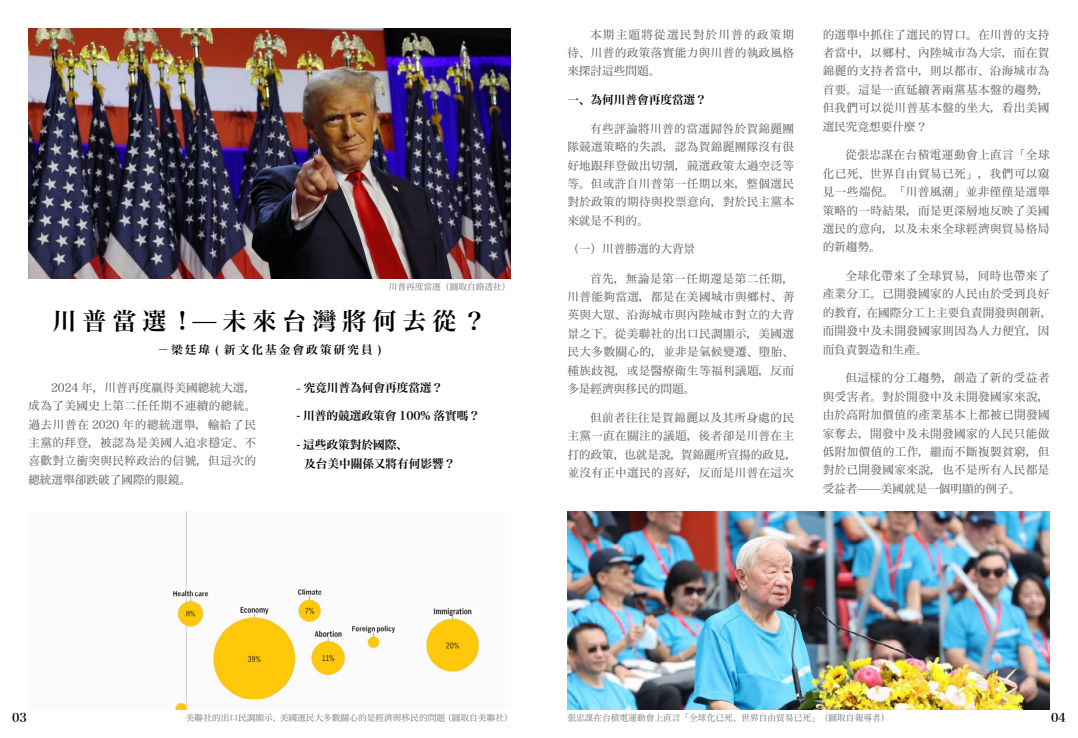
<style>
.page{position:relative;width:1078px;height:738px;background:#fff}
.page>*{position:absolute;margin:0;border:0;box-sizing:border-box;transform-origin:0 0}
.t1{font:24px "Hira Min Pro W6";letter-spacing:.25em;color:#000}
.t2{font:12px "Hira Min Pro N W6";color:#000}
.t3{font:11.6px/18.4px "Hira Min Pro W3";letter-spacing:.03em;color:#595757;text-align:justify}
.t4{font:11.6px/18.4px "Hira Min Pro W6";color:#000}
.t5{font:11.6px "Hira Min Pro W6";letter-spacing:.18em;color:#000}
.t6{font:11.6px "Hira Min Pro W3";color:#595757}
.t7{font:8.7px "Hira Min Pro W3";color:#727171}
.s1{font-family:"Adobe Ming Std";font-weight:300}
.s2{font-family:"Source Han Serif TW"}
</style>
<div class="page">
<img style="left:567px;top:511px;width:482px;height:198px">
<img style="left:28px;top:28px;width:482px;height:250px">
<img style="left:173px;top:511px;width:307px;height:198px">
<p class="t7" style="left:388px;top:279px;width:123px">川普再度當選（圖取自路透社）</p>
<h1 class="t1" style="left:52px;top:299px;width:435px">川普當選 !—未來台灣將何去從？</h1>
<p class="t5" style="left:157px;top:339px;width:225px"><span class="s1">－</span>梁廷瑋 ( 新文化基金會政策研究員 )</p>
<p class="t3" style="left:28px;top:377px;width:229px;text-indent:23px">2024 年，川普再度贏得美國總統大選，成為了美國史上第二任任期不連續的總統。過去川普在 2020 年的總統選舉，輸給了民主黨的拜登，被認為是美國人追求穩定、不喜歡對立衝突與民粹政治的信號，但這次的總統選舉卻跌破了國際的眼鏡。</p>
<p class="t4" style="left:296px;top:377px;width:148px"><span class="s1">-</span> 究竟川普為何會再度當選？</p>
<p class="t4" style="left:296px;top:405px;width:185px">- 川普的競選政策會 100% 落實嗎？</p>
<p class="t4" style="left:304px;top:434px;width:153px;text-indent:-8px">- 這些政策對於國際、<br>及台美中關係又將有何影響？</p>
<p class="t3" style="left:567px;top:24px;width:228px;text-indent:23px">本期主題將從選民對於川普的政策期待、川普的政策落實能力與川普的執政風格來探討這些問題。</p>
<p class="t4" style="left:567px;top:89px;width:141px">一、為何川普會再度當選？</p>
<p class="t3" style="left:567px;top:118px;width:228px;text-indent:23px">有些評論將川普的當選歸咎於賀錦麗團隊競選策略的失誤，認為賀錦麗團隊沒有很好地跟拜登做出切割，競選政策太過空泛等等。但或許自川普第一任期以來，整個選民對於政策的期待與投票意向，對於民主黨本來就是不利的。</p>
<p class="t6" style="left:567px;top:239px;width:129px">（一）川普勝選的大背景</p>
<p class="t3" style="left:567px;top:268px;width:228px;text-indent:23px">首先，無論是第一任期還是第二任期，川普能<span class="s2">夠</span>當選，都是在美國城市與<span class="s2">鄉</span>村、菁英與大眾、沿海城市與內陸城市對立的大背景之下。從美聯社的出口民調顯示，美國選民大多數關心的，並非是氣候變遷、墮胎、種族歧視，或是醫療衛生等福利議題，反而多是經濟與移民的問題。</p>
<p class="t3" style="left:567px;top:407px;width:231px;text-align:left;text-indent:23px">但前者往往是賀錦麗以及其所身處的民主黨一直在關注的議題，後者卻是川普在主打的政策，也就是說，賀錦麗所宣揚的政見，並沒有正中選民的喜好，反而是川普在這次</p>
<p class="t3" style="left:822px;top:24px;width:228px">的選舉中抓住了選民的胃口。在川普的支持者當中，以<span class="s2">鄉</span>村、內陸城市為大宗，而在賀錦麗的支持者當中，則以都市、沿海城市為首要。這是一直延續著兩黨基本盤的趨勢，但我們可以從川普基本盤的坐大，看出美國選民究竟想要什麼？</p>
<p class="t3" style="left:822px;top:144px;width:228px;text-indent:23px">從張忠謀在台積電運動會上直言「全球化已死、世界自由貿易已死」，我們可以窺見一些端倪。「川普風潮」並非僅僅是選舉策略的一時結果，而是更深層地反映了美國選民的意向，以及未來全球經濟與貿易格局的新趨勢。</p>
<p class="t3" style="left:822px;top:265px;width:231px;text-align:left;text-indent:23px">全球化帶來了全球貿易，同時也帶來了產業分工。已開發國家的人民由於受到良好的教育，在國際分工上主要負責開發與創新，而開發中及未開發國家則因為人力便宜，因而負責製造和生產。</p>
<p class="t3" style="left:822px;top:367px;width:228px;text-indent:23px">但這樣的分工趨勢，創造了新的受益者與受害者。對於開發中及未開發國家來說，由於高附加價<span class="s2">值</span>的產業基本上都被已開發國家奪去，開發中及未開發國家的人民只能做低附加價<span class="s2">值</span>的工作，繼而不斷複製貧窮，但對於已開發國家來說，也不是所有人民都是受益者——美國就是一個明顯的例子。</p>
<p class="t2" style="left:12px;top:706px;width:16px">03</p>
<p class="t2" style="left:1050px;top:706px;width:16px">04</p>
<p class="t7" style="left:186px;top:709px;width:328px">美聯社的出口民調顯示，美國選民大多數關心的是經濟與移民的問題（圖取自美聯社）</p>
<p class="t7" style="left:567px;top:709px;width:323px">張忠謀在台積電運動會上直言「全球化已死、世界自由貿易已死」（圖取自報導者）</p>
</div>
